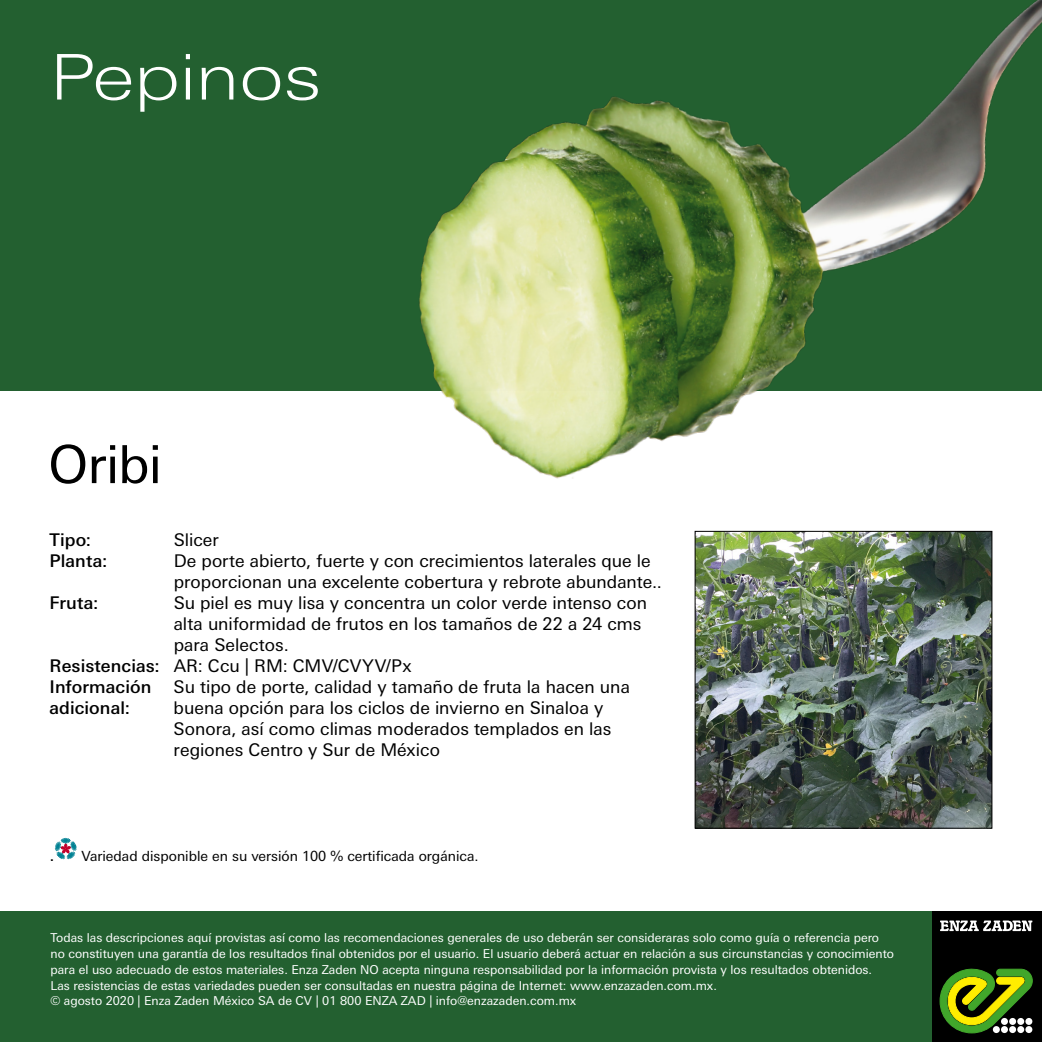
<style>
.page{position:relative;width:1042px;height:1042px;background:#fff}
.page>*{position:absolute;margin:0;border:0;box-sizing:border-box;transform-origin:0 0}
.t1{font:300 63px "Linotype Univers Extd";color:#fff}
.t2{font:52.5px "Linotype Univers Basic";letter-spacing:-.01em;color:#000}
.t3{font:17.5px/21px "Linotype Univers Basic";color:#000}
.t4{font:500 17.5px "Linotype Univers Basic";letter-spacing:.005em;color:#000}
.t5{font:14px "Linotype Univers Basic";color:#000}
.t6{font:12.25px/15.8px "Linotype Univers Basic";color:#fff}
.s1{font-weight:500}
</style>
<div class="page">
<div style="left:0;top:0;width:1042px;height:391px;background:#236030"></div>
<div style="left:0;top:912px;width:1042px;height:130px;background:#236030"></div>
<img style="left:696px;top:533px;width:294px;height:293px">
<div style="left:694px;top:531px;width:298px;height:297px;border:1px solid #000"></div>
<img style="left:419px;top:0;width:623px;height:479px">
<svg style="left:55px;top:838px;width:22px;height:21px"></svg>
<div style="left:932px;top:912px;width:109px;height:130px;background:#000"></div>
<svg style="left:939px;top:968px;width:93px;height:65px"></svg>
<svg style="left:940px;top:920px;width:92px;height:11px"></svg>
<h1 class="t1" style="left:50px;top:40px;width:272px">Pepinos</h1>
<h2 class="t2" style="left:48px;top:434px;width:115px">Oribi</h2>
<h3 class="t4" style="left:50px;top:530px;width:43px">Tipo:</h3>
<h3 class="t3" style="left:174px;top:529px;width:47px">Slicer</h3>
<h3 class="t4" style="left:50px;top:551px;width:59px">Planta:</h3>
<h3 class="t3" style="left:174px;top:550px;width:490px">De porte abierto, fuerte y con crecimientos laterales que le proporcionan una excelente cobertura y rebrote abundante..</h3>
<h3 class="t4" style="left:50px;top:593px;width:50px">Fruta:</h3>
<h3 class="t3" style="left:174px;top:592px;width:475px">Su piel es muy lisa y concentra un color verde intenso con</h3>
<h3 class="t3" style="left:174px;top:613px;width:469px">alta uniformidad de frutos en los tamaños de 22 a 24 cms</h3>
<h3 class="t3" style="left:174px;top:634px;width:117px">para Selectos.</h3>
<h3 class="t3" style="left:50px;top:655px;width:363px"><span class="s1">Resistencias:</span> AR: Ccu | RM: CMV/CVYV/Px</h3>
<h3 class="t4" style="left:50px;top:677px;width:103px">Información</h3>
<h3 class="t3" style="left:174px;top:676px;width:458px">Su tipo de porte, calidad y tamaño de fruta la hacen una</h3>
<h3 class="t4" style="left:50px;top:698px;width:82px">adicional:</h3>
<h3 class="t3" style="left:174px;top:697px;width:439px">buena opción para los ciclos de invierno en Sinaloa y<br>Sonora, así como climas moderados templados en las regiones Centro y Sur de México</h3>
<h3 class="t3" style="left:50px;top:844px;width:7px">.</h3>
<p class="t5" style="left:81px;top:848px;width:399px">Variedad disponible en su versión 100 % certificada orgánica.</p>
<p class="t6" style="left:50px;top:930px;width:845px">Todas las descripciones aquí provistas así como las recomendaciones generales de uso deberán ser consideraras solo como guía o referencia pero no constituyen una garantía de los resultados final obtenidos por el usuario. El usuario deberá actuar en relación a sus circunstancias y conocimiento para el uso adecuado de estos materiales. Enza Zaden NO acepta ninguna responsabilidad por la información provista y los resultados obtenidos.<br>Las resistencias de estas variedades pueden ser consultadas en nuestra página de Internet: www.enzazaden.com.mx.<br>© agosto 2020 | Enza Zaden México SA de CV | 01 800 ENZA ZAD | info@enzazaden.com.mx</p>
</div>
